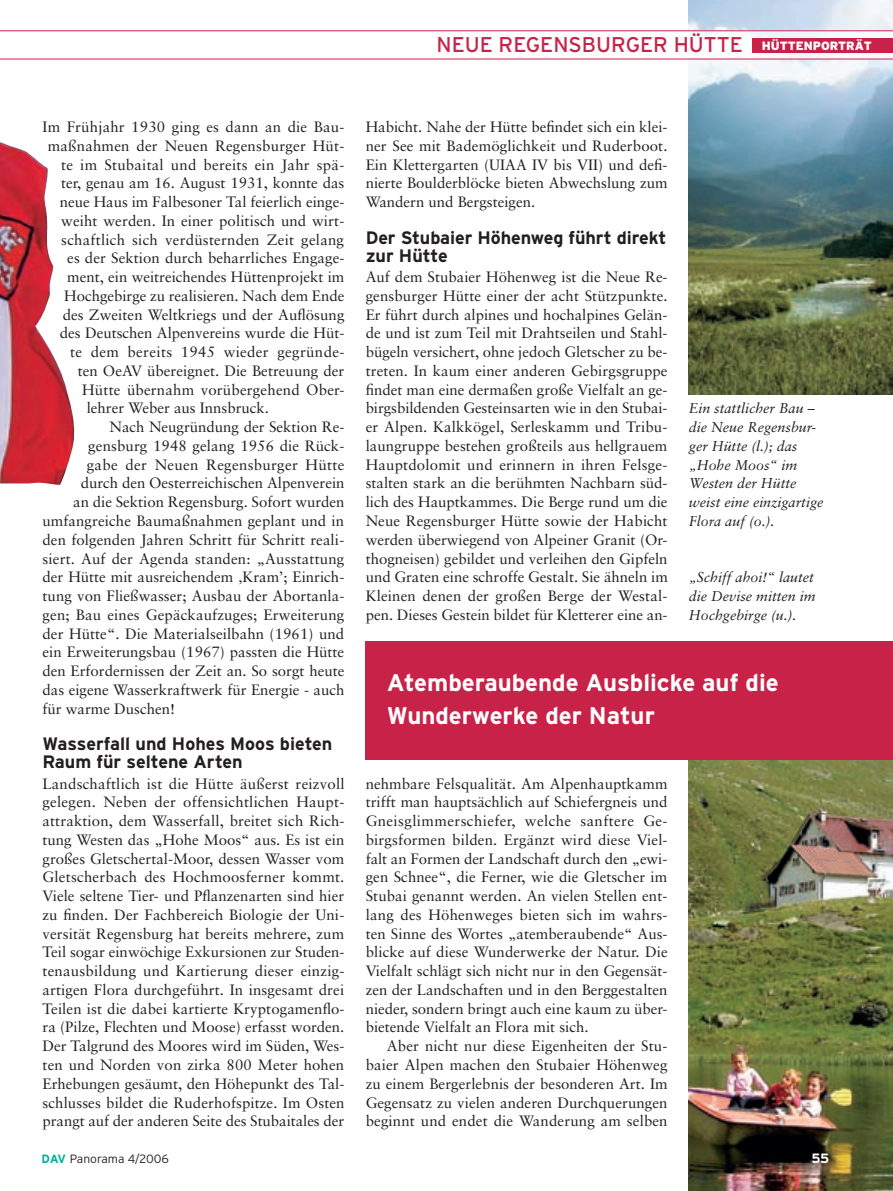
<style>
.page{position:relative;width:893px;height:1191px;background:#fff}
.page>*{position:absolute;margin:0;border:0;box-sizing:border-box;transform-origin:0 0}
.t1{font:700 24px/33px "Interstate";color:#fff}
.t2{font:21.3px "Interstate";color:#c82249}
.t3{font:700 18px/18px "Interstate";letter-spacing:-.005em;color:#231f20}
.t4{font:15px/18.8px "Sabon";letter-spacing:.005em;color:#231f20;text-align:justify}
.t5{font:15px "Sabon";letter-spacing:.025em;color:#231f20}
.t6{font:italic 14.25px/18.8px "Sabon";color:#231f20}
.t7{font:700 13.5px "Interstate";color:#fff}
.t8{font:300 12px "Interstate";color:#231f20}
.s1{font-weight:900;font-size:12px;color:#fff}
.s2{font-weight:700;color:#00ae9d}
</style>
<div class="page">
<img style="left:689px;top:760px;width:204px;height:431px">
<img style="left:689px;top:0;width:204px;height:394px">
<div style="left:668px;top:31px;width:225px;height:28px;background:#fff"></div>
<hr style="left:0;top:30px;width:893px;height:1px;background:#c82249">
<hr style="left:0;top:59px;width:893px;height:1px;background:#c82249">
<div style="left:752px;top:38px;width:141px;height:14px;background:#c82249"></div>
<img style="left:0;top:142px;width:75px;height:343px">
<div style="left:366px;top:641px;width:527px;height:119px;background:#c82249"></div>
<h2 class="t2" style="left:436px;top:33px;width:437px">NEUE REGENSBURGER HÜTTE <span class="s1">HÜTTENPORTRÄT</span></h2>
<p class="t4" style="left:43px;top:117px;width:303px">Im Frühjahr 1930 ging es dann an die Bau-</p>
<p class="t4" style="left:48px;top:136px;width:298px">maßnahmen der Neuen Regensburger Hüt-</p>
<p class="t4" style="left:61px;top:155px;width:285px">te im Stubaital und bereits ein Jahr spä-</p>
<p class="t4" style="left:61px;top:174px;width:285px">ter, genau am 16. August 1931, konnte das</p>
<p class="t4" style="left:60px;top:192px;width:286px">neue Haus im Falbesoner Tal feierlich einge-</p>
<p class="t4" style="left:61px;top:211px;width:285px">weiht werden. In einer politisch und wirt-</p>
<p class="t4" style="left:61px;top:230px;width:284px">schaftlich sich verdüsternden Zeit gelang</p>
<p class="t4" style="left:67px;top:249px;width:279px">es der Sektion durch beharrliches Engage-</p>
<p class="t4" style="left:67px;top:267px;width:279px">ment, ein weitreichendes Hüttenprojekt im</p>
<p class="t4" style="left:64px;top:286px;width:282px">Hochgebirge zu realisieren. Nach dem Ende</p>
<p class="t4" style="left:63px;top:305px;width:283px">des Zweiten Weltkriegs und der Auflösung</p>
<p class="t4" style="left:60px;top:324px;width:286px">des Deutschen Alpenvereins wurde die Hüt-</p>
<p class="t5" style="left:70px;top:343px;width:276px">te dem bereits 1945 wieder gegründe-</p>
<p class="t4" style="left:78px;top:361px;width:268px">ten OeAV übereignet. Die Betreuung der</p>
<p class="t4" style="left:82px;top:380px;width:264px">Hütte übernahm vorübergehend Ober-</p>
<p class="t4" style="left:87px;top:399px;width:184px">lehrer Weber aus Innsbruck.</p>
<p class="t4" style="left:110px;top:417px;width:236px">Nach Neugründung der Sektion Re-</p>
<p class="t4" style="left:88px;top:436px;width:258px">gensburg 1948 gelang 1956 die Rück-</p>
<p class="t4" style="left:87px;top:455px;width:259px">gabe der Neuen Regensburger Hütte</p>
<p class="t4" style="left:81px;top:474px;width:265px">durch den Oesterreichischen Alpenverein</p>
<p class="t4" style="left:73px;top:492px;width:273px">an die Sektion Regensburg. Sofort wurden</p>
<p class="t4" style="left:43px;top:511px;width:303px">umfangreiche Baumaßnahmen geplant und in</p>
<p class="t4" style="left:43px;top:530px;width:303px">den folgenden Jahren Schritt für Schritt reali-</p>
<p class="t4" style="left:43px;top:549px;width:303px">siert. Auf der Agenda standen: „Ausstattung</p>
<p class="t4" style="left:43px;top:567px;width:303px">der Hütte mit ausreichendem ‚Kram’; Einrich-</p>
<p class="t4" style="left:43px;top:586px;width:303px">tung von Fließwasser; Ausbau der Abortanla-</p>
<p class="t4" style="left:43px;top:605px;width:303px">gen; Bau eines Gepäckaufzuges; Erweiterung</p>
<p class="t4" style="left:43px;top:624px;width:303px">der Hütte“. Die Materialseilbahn (1961) und</p>
<p class="t4" style="left:43px;top:642px;width:303px">ein Erweiterungsbau (1967) passten die Hütte</p>
<p class="t4" style="left:43px;top:661px;width:303px">den Erfordernissen der Zeit an. So sorgt heute</p>
<p class="t4" style="left:43px;top:680px;width:303px">das eigene Wasserkraftwerk für Energie - auch</p>
<p class="t4" style="left:43px;top:699px;width:134px">für warme Duschen!</p>
<p class="t3" style="left:43px;top:735px;width:291px">Wasserfall und Hohes Moos bieten<br>Raum für seltene Arten</p>
<p class="t4" style="left:43px;top:774px;width:304px">Landschaftlich ist die Hütte äußerst reizvoll gelegen. Neben der offensichtlichen Haupt&shy;attraktion, dem Wasserfall, breitet sich Rich&shy;tung Westen das „Hohe Moos“ aus. Es ist ein großes Gletschertal-Moor, dessen Wasser vom Gletscherbach des Hochmoosferner kommt.<br>Viele seltene Tier- und Pflanzenarten sind hier zu finden. Der Fachbereich Biologie der Uni&shy;versität Regensburg hat bereits mehrere, zum Teil sogar einwöchige Exkursionen zur Studen&shy;tenausbildung und Kartierung dieser einzig&shy;artigen Flora durchgeführt. In insgesamt drei Teilen ist die dabei kartierte Kryptogamenflo&shy;ra (Pilze, Flechten und Moose) erfasst worden.<br>Der Talgrund des Moores wird im Süden, Wes&shy;ten und Norden von zirka 800 Meter hohen Erhebungen gesäumt, den Höhepunkt des Tal&shy;schlusses bildet die Ruderhofspitze. Im Osten prangt auf der anderen Seite des Stubaitales der</p>
<p class="t8" style="left:42px;top:1152px;width:129px"><span class="s2">DAV</span> Panorama 4/2006</p>
<p class="t4" style="left:366px;top:117px;width:303px">Habicht. Nahe der Hütte befindet sich ein klei&shy;ner See mit Bademöglichkeit und Ruderboot.<br>Ein Klettergarten (UIAA IV bis VII) und defi&shy;nierte Boulderblöcke bieten Abwechslung zum Wandern und Bergsteigen.</p>
<p class="t3" style="left:366px;top:228px;width:302px">Der Stubaier Höhenweg führt direkt zur Hütte</p>
<p class="t4" style="left:366px;top:267px;width:304px">Auf dem Stubaier Höhenweg ist die Neue Re&shy;gensburger Hütte einer der acht Stützpunkte.<br>Er führt durch alpines und hochalpines Gelän&shy;de und ist zum Teil mit Drahtseilen und Stahl&shy;bügeln versichert, ohne jedoch Gletscher zu be&shy;treten. In kaum einer anderen Gebirgsgruppe findet man eine dermaßen große Vielfalt an ge&shy;birgsbildenden Gesteinsarten wie in den Stubai&shy;er Alpen. Kalkkögel, Serleskamm und Tribu&shy;laungruppe bestehen großteils aus hellgrauem Hauptdolomit und erinnern in ihren Felsge&shy;stalten stark an die berühmten Nachbarn süd&shy;lich des Hauptkammes. Die Berge rund um die Neue Regensburger Hütte sowie der Habicht werden überwiegend von Alpeiner Granit (Or&shy;thogneisen) gebildet und verleihen den Gipfeln und Graten eine schroffe Gestalt. Sie ähneln im Kleinen denen der großen Berge der Westal&shy;pen. Dieses Gestein bildet für Kletterer eine an-</p>
<p class="t6" style="left:689px;top:399px;width:136px">Ein stattlicher Bau – die Neue Regensbur&shy;ger Hütte (l.); das „Hohe Moos“ im<br>Westen der Hütte weist eine einzigartige<br>Flora auf (o.).</p>
<p class="t6" style="left:689px;top:568px;width:128px;text-align:justify">„Schiff ahoi!“ lautet die Devise mitten im Hochgebirge (u.).</p>
<h1 class="t1" style="left:387px;top:666px;width:393px">Atemberaubende Ausblicke auf die<br>Wunderwerke der Natur</h1>
<p class="t4" style="left:366px;top:774px;width:304px">nehmbare Felsqualität. Am Alpenhauptkamm trifft man hauptsächlich auf Schiefergneis und Gneisglimmerschiefer, welche sanftere Ge&shy;birgsformen bilden. Ergänzt wird diese Viel&shy;falt an Formen der Landschaft durch den „ewi&shy;gen Schnee“, die Ferner, wie die Gletscher im Stubai genannt werden. An vielen Stellen ent&shy;lang des Höhenweges bieten sich im wahrs&shy;ten Sinne des Wortes „atemberaubende“ Aus&shy;blicke auf diese Wunderwerke der Natur. Die Vielfalt schlägt sich nicht nur in den Gegensät&shy;zen der Landschaften und in den Berggestalten nieder, sondern bringt auch eine kaum zu über&shy;bietende Vielfalt an Flora mit sich.</p>
<p class="t4" style="left:366px;top:1036px;width:303px;text-indent:21px">Aber nicht nur diese Eigenheiten der Stu&shy;baier Alpen machen den Stubaier Höhenweg zu einem Bergerlebnis der besonderen Art. Im Gegensatz zu vielen anderen Durchquerungen beginnt und endet die Wanderung am selben</p>
<p class="t7" style="left:811px;top:1150px;width:19px">55</p>
</div>
